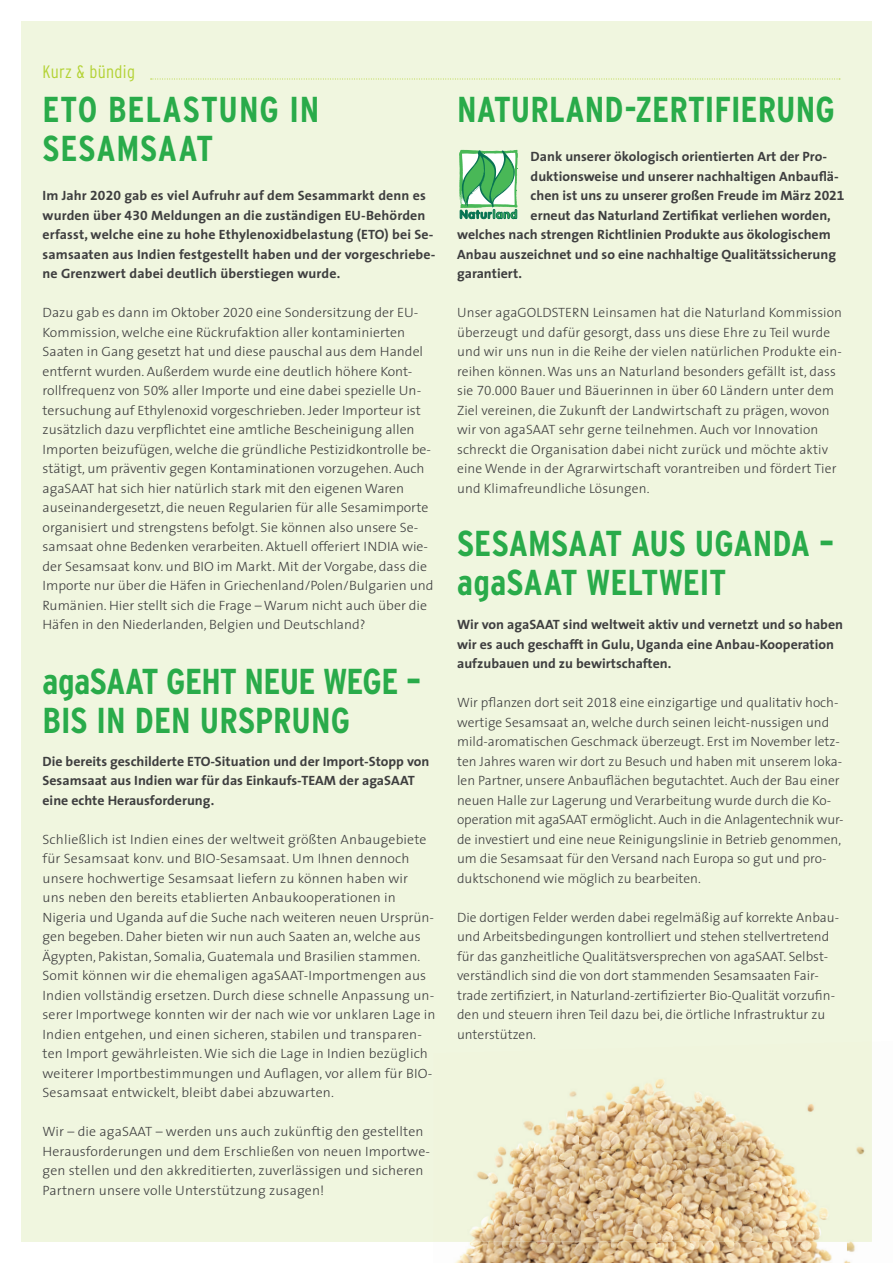
<style>
.page{position:relative;width:893px;height:1263px;background:#fff}
.page>*{position:absolute;margin:0;border:0;box-sizing:border-box;transform-origin:0 0}
.t1{font:700 condensed 36px/39px "Interstate";color:#29ab4a}
.t2{font:700 condensed 36px/39px "Interstate";letter-spacing:.025em;color:#29ab4a}
.t3{font:300 condensed 18px "Interstate";letter-spacing:.02em;color:#b3d234}
.t4{font:300 13.5px/19.5px "The Sans";color:#3e3e3f}
.t5{font:700 13.5px/19.5px "The Sans";color:#3e3e3f}
.s1{font-family:"The Sans Bold Expert";font-weight:400}
.s2{font-family:"The Sans Light Expert";font-weight:400}
</style>
<div class="page">
<div style="left:21px;top:21px;width:851px;height:1221px;background:#f0f6df"></div>
<svg style="left:151px;top:79px;width:689px;height:1px"></svg>
<svg style="left:459px;top:150px;width:59px;height:69px;background:#7fc491"></svg>
<img style="left:847px;top:1242px;width:8px;height:21px">
<img style="left:455px;top:1242px;width:392px;height:21px">
<img style="left:727px;top:1104px;width:87px;height:37px">
<img style="left:579px;top:1079px;width:148px;height:66px">
<img style="left:498px;top:1091px;width:81px;height:58px">
<img style="left:726px;top:1141px;width:139px;height:101px">
<img style="left:579px;top:1145px;width:150px;height:97px">
<img style="left:470px;top:1149px;width:111px;height:93px">
<h2 class="t3" style="left:43px;top:62px;width:94px">Kurz &amp; bündig</h2>
<h1 class="t2" style="left:43px;top:90px;width:278px">ETO BELASTUNG IN<br>SESAMSAAT</h1>
<p class="t5" style="left:43px;top:186px;width:394px">Im Jahr <span class="s1">2020</span> gab es viel Aufruhr auf dem Sesammarkt denn es wurden über <span class="s1">430</span> Meldungen an die zuständigen EU-Behörden erfasst, welche eine zu hohe Ethylenoxidbelastung (ETO) bei Se&shy;samsaaten aus Indien festgestellt haben und der vorgeschriebe&shy;ne Grenzwert dabei deutlich überstiegen wurde.</p>
<p class="t4" style="left:43px;top:303px;width:393px">Dazu gab es dann im Oktober <span class="s2">2020</span> eine Sondersitzung der EU-Kommission, welche eine Rückrufaktion aller kontaminierten Saaten in Gang gesetzt hat und diese pauschal aus dem Handel entfernt wurden. Außerdem wurde eine deutlich höhere Kont&shy;rollfrequenz von <span class="s2">50</span>% aller Importe und eine dabei spezielle Un&shy;tersuchung auf Ethylenoxid vorgeschrieben. Jeder Importeur ist zusätzlich dazu verpflichtet eine amtliche Bescheinigung allen Importen beizufügen, welche die gründliche Pestizidkontrolle be&shy;stätigt, um präventiv gegen Kontaminationen vorzugehen. Auch agaSAAT hat sich hier natürlich stark mit den eigenen Waren auseinandergesetzt, die neuen Regularien für alle Sesamimporte organisiert und strengstens befolgt. Sie können also unsere Se&shy;samsaat ohne Bedenken verarbeiten. Aktuell offeriert INDIA wie&shy;der Sesamsaat konv. und BIO im Markt. Mit der Vorgabe, dass die Importe nur über die Häfen in Griechenland/Polen/Bulgarien und Rumänien. Hier stellt sich die Frage – Warum nicht auch über die Häfen in den Niederlanden, Belgien und Deutschland?</p>
<h1 class="t1" style="left:43px;top:662px;width:380px">agaSAAT GEHT NEUE WEGE –<br>BIS IN DEN URSPRUNG</h1>
<p class="t5" style="left:43px;top:752px;width:388px">Die bereits geschilderte ETO-Situation und der Import-Stopp von<br>Sesamsaat aus Indien war für das Einkaufs-TEAM der agaSAAT eine echte Herausforderung.</p>
<p class="t4" style="left:43px;top:830px;width:395px">Schließlich ist Indien eines der weltweit größten Anbaugebiete für Sesamsaat konv. und BIO-Sesamsaat. Um Ihnen dennoch unsere hochwertige Sesamsaat liefern zu können haben wir<br>uns neben den bereits etablierten Anbaukooperationen in Nigeria und Uganda auf die Suche nach weiteren neuen Ursprün&shy;gen begeben. Daher bieten wir nun auch Saaten an, welche aus Ägypten, Pakistan, Somalia, Guatemala und Brasilien stammen.<br>Somit können wir die ehemaligen agaSAAT-Importmengen aus Indien vollständig ersetzen. Durch diese schnelle Anpassung un&shy;serer Importwege konnten wir der nach wie vor unklaren Lage in Indien entgehen, und einen sicheren, stabilen und transparen&shy;ten Import gewährleisten. Wie sich die Lage in Indien bezüglich weiterer Importbestimmungen und Auflagen, vor allem für BIO-Sesamsaat entwickelt, bleibt dabei abzuwarten.</p>
<p class="t4" style="left:43px;top:1122px;width:389px">Wir – die agaSAAT – werden uns auch zukünftig den gestellten Herausforderungen und dem Erschließen von neuen Importwe&shy;gen stellen und den akkreditierten, zuverlässigen und sicheren Partnern unsere volle Unterstützung zusagen!</p>
<h1 class="t1" style="left:457px;top:90px;width:379px">NATURLAND-ZERTIFIERUNG</h1>
<p class="t5" style="left:531px;top:147px;width:298px">Dank unserer ökologisch orientierten Art der Pro-</p>
<p class="t5" style="left:531px;top:167px;width:310px">duktionsweise und unserer nachhaltigen Anbauflä-</p>
<p class="t5" style="left:531px;top:186px;width:315px">chen ist uns zu unserer großen Freude im März <span class="s1">2021</span></p>
<p class="t5" style="left:531px;top:206px;width:302px">erneut das Naturland Zertifikat verliehen worden,</p>
<p class="t5" style="left:457px;top:225px;width:375px">welches nach strengen Richtlinien Produkte aus ökologischem</p>
<p class="t5" style="left:457px;top:245px;width:380px">Anbau auszeichnet und so eine nachhaltige Qualitätssicherung</p>
<p class="t5" style="left:457px;top:264px;width:66px">garantiert.</p>
<p class="t4" style="left:457px;top:303px;width:386px">Unser agaGOLDSTERN Leinsamen hat die Naturland Kommission überzeugt und dafür gesorgt, dass uns diese Ehre zu Teil wurde und wir uns nun in die Reihe der vielen natürlichen Produkte ein&shy;reihen können. Was uns an Naturland besonders gefällt ist, dass sie <span class="s2">70.000</span> Bauer und Bäuerinnen in über <span class="s2">60</span> Ländern unter dem Ziel vereinen, die Zukunft der Landwirtschaft zu prägen, wovon wir von agaSAAT sehr gerne teilnehmen. Auch vor Innovation schreckt die Organisation dabei nicht zurück und möchte aktiv eine Wende in der Agrarwirtschaft vorantreiben und fördert Tier und Klimafreundliche Lösungen.</p>
<h1 class="t1" style="left:457px;top:523px;width:379px">SESAMSAAT AUS UGANDA – agaSAAT WELTWEIT</h1>
<p class="t5" style="left:457px;top:615px;width:387px">Wir von agaSAAT sind weltweit aktiv und vernetzt und so haben wir es auch geschafft in Gulu, Uganda eine Anbau-Kooperation aufzubauen und zu bewirtschaften.</p>
<p class="t4" style="left:457px;top:693px;width:388px">Wir pflanzen dort seit <span class="s2">2018</span> eine einzigartige und qualitativ hoch&shy;wertige Sesamsaat an, welche durch seinen leicht-nussigen und mild-aromatischen Geschmack überzeugt. Erst im November letz&shy;ten Jahres waren wir dort zu Besuch und haben mit unserem loka&shy;len Partner, unsere Anbauflächen begutachtet. Auch der Bau einer neuen Halle zur Lagerung und Verarbeitung wurde durch die Ko&shy;operation mit agaSAAT ermöglicht. Auch in die Anlagentechnik wur&shy;de investiert und eine neue Reinigungslinie in Betrieb genommen, um die Sesamsaat für den Versand nach Europa so gut und pro&shy;duktschonend wie möglich zu bearbeiten.</p>
<p class="t4" style="left:457px;top:908px;width:383px">Die dortigen Felder werden dabei regelmäßig auf korrekte Anbau&shy;und Arbeitsbedingungen kontrolliert und stehen stellvertretend für das ganzheitliche Qualitätsversprechen von agaSAAT. Selbst&shy;verständlich sind die von dort stammenden Sesamsaaten Fair&shy;trade zertifiziert, in Naturland-zertifizierter Bio-Qualität vorzufin&shy;den und steuern ihren Teil dazu bei, die örtliche Infrastruktur zu unterstützen.</p>
</div>
